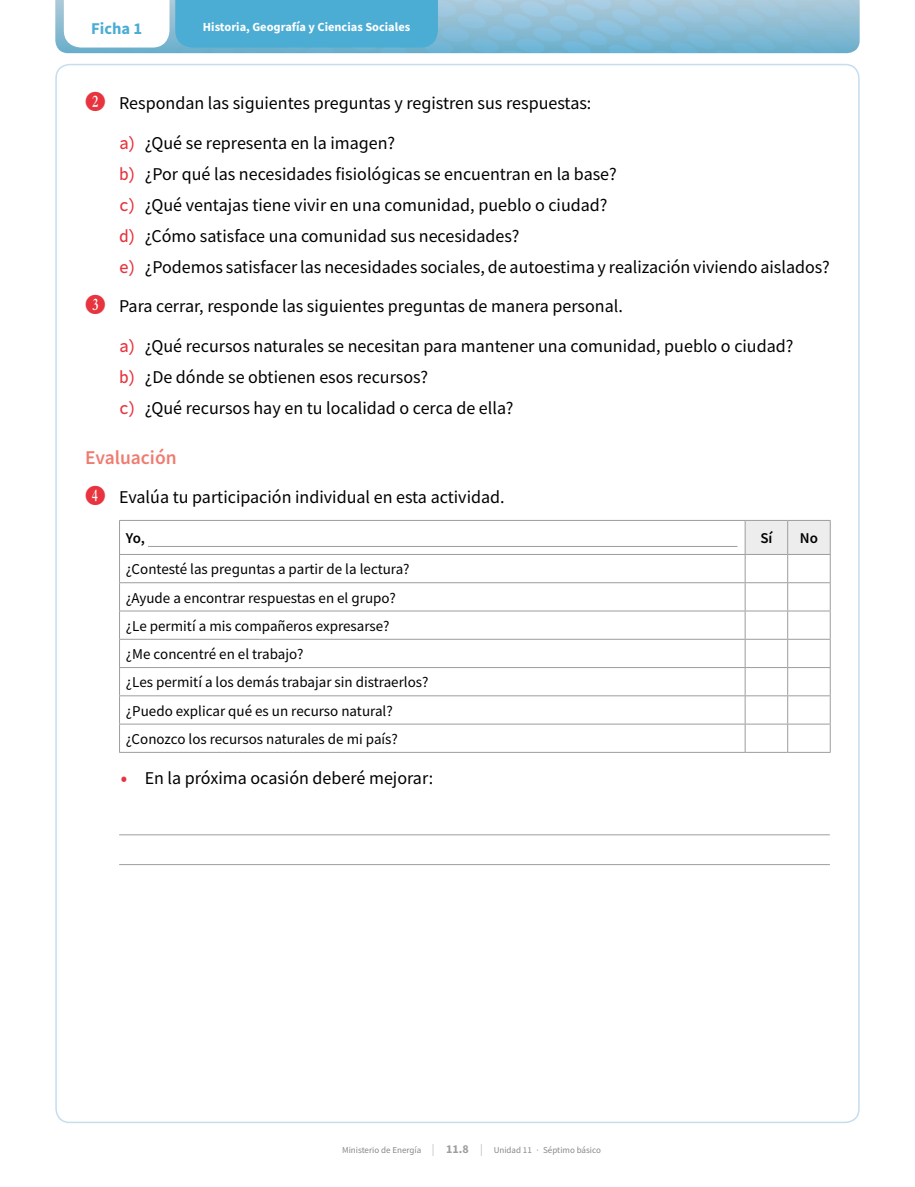
<style>
.page{position:relative;width:915px;height:1187px;background:#fff}
.page>*{position:absolute;margin:0;border:0;box-sizing:border-box;transform-origin:0 0}
.t1{font:600 19.5px "Source Sans Pro";color:#ef7c71}
.t2{font:18px/31px "Source Sans Pro";color:#000}
.t3{font:700 16.5px "Source Sans Pro";color:#4bacd4}
.t4{font:15px/28.2px "Source Sans Pro";color:#000}
.t5{font:600 15px "Source Sans Pro";color:#000}
.t6{font:700 12.3px "Source Sans Pro";color:#fff}
.t7{font:9px "Source Sans Pro";color:#878787}
.s1{font-family:"Numberpile";color:#e7343f}
.s2{font-family:"Source Code Pro";font-weight:500;color:#e7343f}
.s3{font-weight:300;font-size:12px;color:#9d9d9c}
.s4{font-weight:700;font-size:12px;color:#9d9d9c}
</style>
<div class="page">
<hr style="left:119px;top:520px;width:625px;height:1px;background:#9d9d9c">
<hr style="left:119px;top:520px;width:1px;height:34px;background:#9d9d9c">
<hr style="left:119px;top:554px;width:625px;height:1px;background:#9d9d9c">
<hr style="left:119px;top:582px;width:625px;height:1px;background:#9d9d9c">
<hr style="left:119px;top:610px;width:625px;height:1px;background:#9d9d9c">
<hr style="left:119px;top:639px;width:625px;height:1px;background:#9d9d9c">
<hr style="left:119px;top:667px;width:625px;height:1px;background:#9d9d9c">
<hr style="left:119px;top:695px;width:625px;height:1px;background:#9d9d9c">
<hr style="left:119px;top:723px;width:625px;height:1px;background:#9d9d9c">
<svg style="left:119px;top:555px;width:1px;height:197px"></svg>
<svg style="left:744px;top:520px;width:86px;height:232px"></svg>
<hr style="left:119px;top:752px;width:625px;height:1px;background:#9d9d9c">
<hr style="left:744px;top:752px;width:43px;height:1px;background:#9d9d9c">
<hr style="left:787px;top:752px;width:43px;height:1px;background:#9d9d9c">
<hr style="left:148px;top:546px;width:589px;height:1px;background:#9d9d9c">
<hr style="left:119px;top:834px;width:710px;height:1px;background:#9d9d9c">
<hr style="left:119px;top:864px;width:710px;height:1px;background:#9d9d9c">
<svg style="left:55px;top:0;width:804px;height:53px;background:#85bfd9"></svg>
<p class="t3" style="left:91px;top:18px;width:53px">Ficha 1</p>
<p class="t6" style="left:203px;top:19px;width:209px">Historia, Geografía y Ciencias Sociales</p>
<p class="t2" style="left:119px;top:83px;width:473px;line-height:39.5px;text-indent:-34px"><span class="s1">C</span> Respondan las siguientes preguntas y registren sus respuestas: <span class="s2">a)</span> ¿Qué se representa en la imagen?</p>
<p class="t2" style="left:119px;top:158px;width:712px"><span class="s2">b)</span> ¿Por qué las necesidades fisiológicas se encuentran en la base?<br><span class="s2">c)</span> ¿Qué ventajas tiene vivir en una comunidad, pueblo o ciudad?<br><span class="s2">d)</span> ¿Cómo satisface una comunidad sus necesidades?<br><span class="s2">e)</span> ¿Podemos satisfacer las necesidades sociales, de autoestima y realización viviendo aislados?</p>
<p class="t2" style="left:119px;top:286px;width:675px;line-height:39.5px;text-indent:-34px"><span class="s1">D</span> Para cerrar, responde las siguientes preguntas de manera personal.<br><span class="s2">a)</span> ¿Qué recursos naturales se necesitan para mantener una comunidad, pueblo o ciudad?</p>
<p class="t2" style="left:119px;top:361px;width:396px"><span class="s2">b)</span> ¿De dónde se obtienen esos recursos?<br><span class="s2">c)</span> ¿Qué recursos hay en tu localidad o cerca de ella?</p>
<p class="t1" style="left:85px;top:444px;width:93px">Evaluación</p>
<p class="t2" style="left:85px;top:481px;width:421px"><span class="s1">E</span> Evalúa tu participación individual en esta actividad.</p>
<p class="t5" style="left:126px;top:528px;width:21px">Yo,</p>
<p class="t5" style="left:760px;top:528px;width:14px">Sí</p>
<p class="t5" style="left:799px;top:528px;width:20px">No</p>
<p class="t4" style="left:126px;top:555px;width:304px">¿Contesté las preguntas a partir de la lectura? ¿Ayude a encontrar respuestas en el grupo?<br>¿Le permití a mis compañeros expresarse?<br>¿Me concentré en el trabajo?<br>¿Les permití a los demás trabajar sin distraerlos? ¿Puedo explicar qué es un recurso natural? ¿Conozco los recursos naturales de mi país?</p>
<p class="t2" style="left:119px;top:762px;width:315px"><span class="s2">•</span> En la próxima ocasión deberé mejorar:</p>
<p class="t7" style="left:342px;top:1144px;width:260px">Ministerio de Energía <span class="s3">|</span> <span class="s4">11.8</span> <span class="s3">|</span> Unidad 11 · Séptimo básico</p>
</div>
